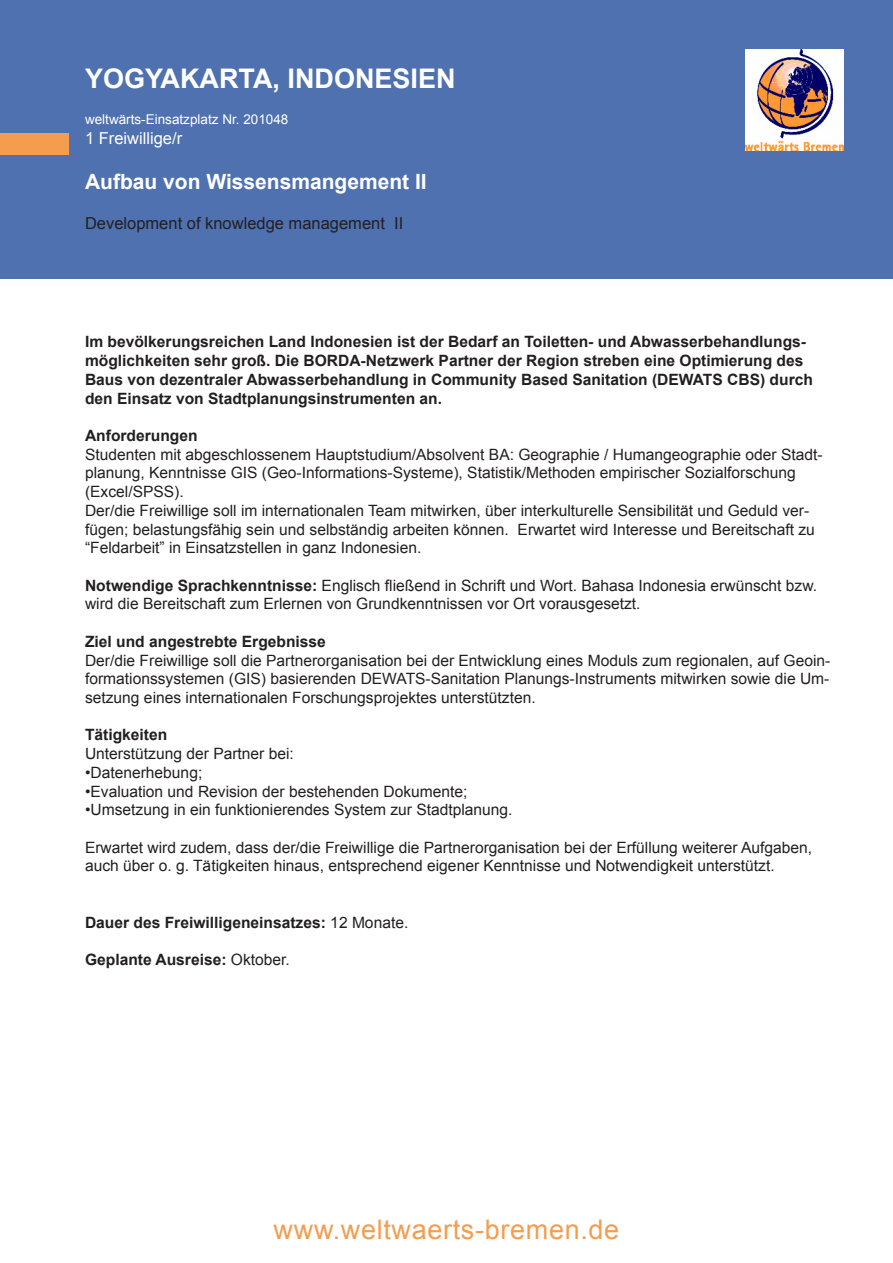
<style>
.page{position:relative;width:893px;height:1263px;background:#fff}
.page>*{position:absolute;margin:0;border:0;box-sizing:border-box;transform-origin:0 0}
.t1{font:27px "Arial";letter-spacing:.025em;color:#f49d4e}
.Default{font:700 27px "Arial";color:#fff}
.Default-2{font:700 21px "Arial";color:#fff}
.Default-3{font:16.5px "Arial";color:#231f20}
.Default-4{font:16.5px "Arial";color:#fff}
.Default-5{font:15.6px/18.8px "Arial";color:#231f20}
.Default-6{font:700 15.6px/18.8px "Arial";color:#231f20}
.Default-7{font:13.5px "Arial";color:#fff}
.s1{font-weight:700}
.s2{font-weight:400}
</style>
<div class="page">
<div style="left:0;top:0;width:893px;height:279px;background:#4f71af"></div>
<img style="left:745px;top:49px;width:98px;height:102px">
<div style="left:0;top:133px;width:69px;height:22px;background:#f49d4e"></div>
<p class="Default" style="left:85px;top:61px;width:372px">YOGYAKARTA, INDONESIEN</p>
<p class="Default-7" style="left:85px;top:111px;width:205px">weltwärts-Einsatzplatz Nr. 201048</p>
<p class="Default-4" style="left:85px;top:127px;width:99px">1 Freiwillige/r</p>
<p class="Default-2" style="left:85px;top:168px;width:343px">Aufbau von Wissensmangement II</p>
<p class="Default-3" style="left:85px;top:212px;width:320px">Development of knowledge management II</p>
<p class="Default-6" style="left:85px;top:333px;width:729px">Im bevölkerungsreichen Land Indonesien ist der Bedarf an Toiletten- und Abwasserbehandlungs&shy;möglichkeiten sehr groß. Die BORDA-Netzwerk Partner der Region streben eine Optimierung des Baus von dezentraler Abwasserbehandlung in Community Based Sanitation (DEWATS CBS) durch den Einsatz von Stadtplanungsinstrumenten an.</p>
<p class="Default-6" style="left:85px;top:427px;width:114px">Anforderungen</p>
<p class="Default-5" style="left:85px;top:445px;width:739px">Studenten mit abgeschlossenem Hauptstudium/Absolvent BA: Geographie / Humangeographie oder Stadt&shy;planung, Kenntnisse GIS (Geo-Informations-Systeme), Statistik/Methoden empirischer Sozialforschung</p>
<p class="Default-5" style="left:85px;top:482px;width:100px">(Excel/SPSS).</p>
<p class="Default-5" style="left:85px;top:501px;width:731px">Der/die Freiwillige soll im internationalen Team mitwirken, über interkulturelle Sensibilität und Geduld ver&shy;fügen; belastungsfähig sein und selbständig arbeiten können. Erwartet wird Interesse und Bereitschaft zu “Feldarbeit” in Einsatzstellen in ganz Indonesien.</p>
<p class="Default-5" style="left:85px;top:576px;width:734px"><span class="s1">Notwendige Sprachkenntnisse:</span> Englisch fließend in Schrift und Wort. Bahasa Indonesia erwünscht bzw. wird die Bereitschaft zum Erlernen von Grundkenntnissen vor Ort vorausgesetzt.</p>
<p class="Default-6" style="left:85px;top:632px;width:242px">Ziel und angestrebte Ergebnisse</p>
<p class="Default-5" style="left:85px;top:651px;width:747px;text-align:justify">Der/die Freiwillige soll die Partnerorganisation bei der Entwicklung eines Moduls zum regionalen, auf Geoin&shy;formationssystemen (GIS) basierenden DEWATS-Sanitation Planungs-Instruments mitwirken sowie die Um&shy;setzung eines internationalen Forschungsprojektes unterstützten.</p>
<p class="Default-6" style="left:85px;top:726px;width:84px">Tätigkeiten</p>
<p class="Default-5" style="left:85px;top:744px;width:210px">Unterstützung der Partner bei:</p>
<p class="Default-5" style="left:85px;top:763px;width:119px">•Datenerhebung;</p>
<p class="Default-5" style="left:85px;top:782px;width:384px">•Evaluation und Revision der bestehenden Dokumente;</p>
<p class="Default-5" style="left:85px;top:800px;width:429px">•Umsetzung in ein funktionierendes System zur Stadtplanung.</p>
<p class="Default-5" style="left:85px;top:838px;width:729px">Erwartet wird zudem, dass der/die Freiwillige die Partnerorganisation bei der Erfüllung weiterer Aufgaben, auch über o. g. Tätigkeiten hinaus, entsprechend eigener Kenntnisse und Notwendigkeit unterstützt.</p>
<p class="Default-6" style="left:85px;top:913px;width:325px">Dauer des Freiwilligeneinsatzes: <span class="s2">12 Monate.</span></p>
<p class="Default-6" style="left:85px;top:951px;width:206px">Geplante Ausreise: <span class="s2">Oktober.</span></p>
<p class="t1" style="left:274px;top:1211px;width:347px">www.weltwaerts-bremen.de</p>
</div>
